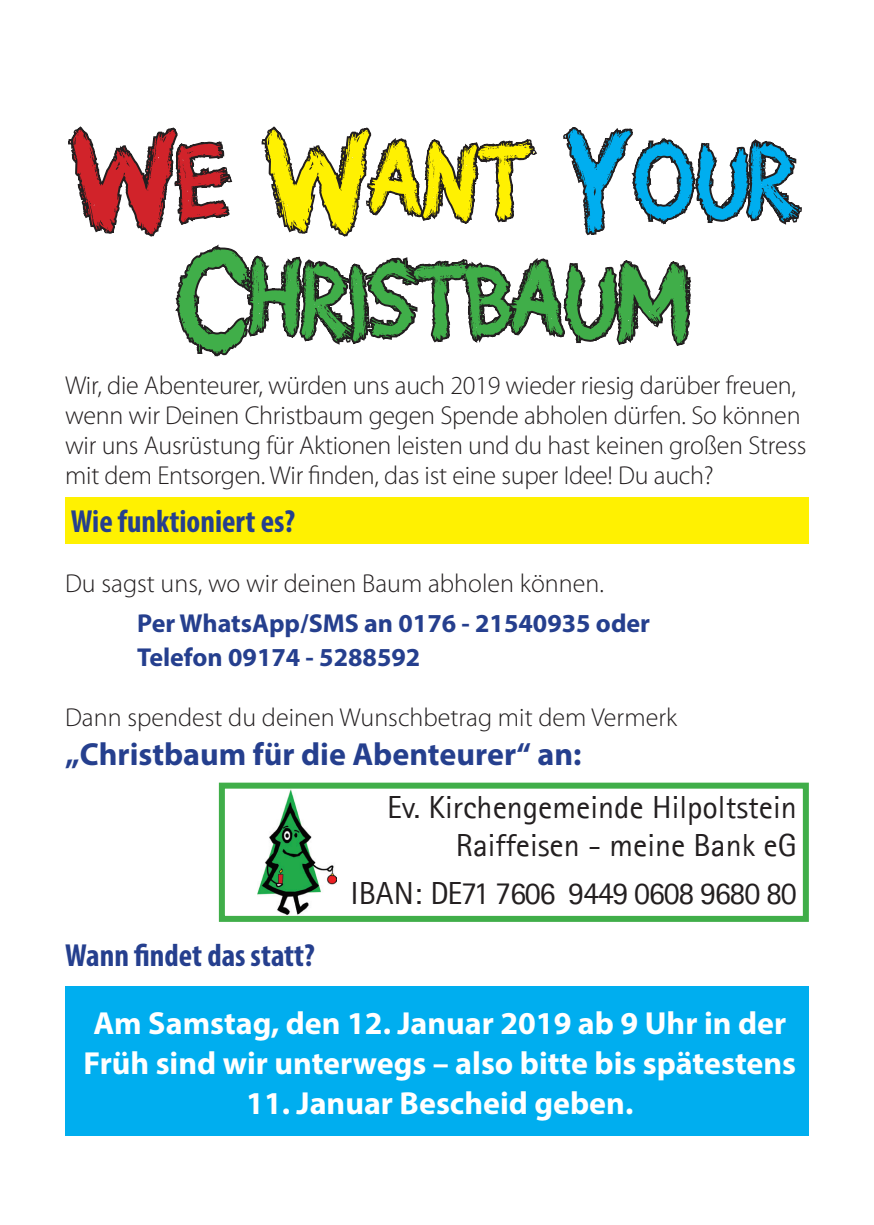
<style>
.page{position:relative;width:874px;height:1225px;background:#fff}
.page>*{position:absolute;margin:0;border:0;box-sizing:border-box;transform-origin:0 0}
.t1{font:144px/120px "Writing Without Ink";color:#40ae49;text-align:center}
.t2{font:700 32px/40px "Myriad Pro";color:#fff;text-align:center}
.t3{font:32px/38.4px "Agfa Rotis Sans Serif";color:#231f20;text-align:right}
.t4{font:700 condensed 32px "Myriad Pro";color:#253f8e}
.t5{font:700 32px "Myriad Pro";color:#253f8e}
.t6{font:32px "Agfa Rotis Sans Serif";letter-spacing:-.04em;color:#231f20}
.t7{font:300 26px/30px "Myriad Pro";letter-spacing:-.01em;color:#231f20}
.t8{font:700 26px/34px "Myriad Pro";color:#253f8e}
.s1{color:#d1232a}
.s2{color:#fff101}
.s3{color:#00aeef}
</style>
<div class="page">
<div style="left:65px;top:497px;width:743px;height:47px;background:#fff101"></div>
<div style="left:65px;top:986px;width:743px;height:150px;background:#00aeef"></div>
<div style="left:219px;top:782px;width:589px;height:140px;border:6px solid #40ae49"></div>
<img style="left:258px;top:789px;width:78px;height:126px">
<svg style="left:68px;top:126px;width:734px;height:231px"></svg>
<h1 class="t1" style="left:76px;top:133px;width:723px"><span class="s1">We</span> <span class="s2">Want</span> <span class="s3">Your<br></span>Christbaum</h1>
<p class="t7" style="left:65px;top:370px;width:742px">Wir, die Abenteurer, würden uns auch 2019 wieder riesig darüber freuen, wenn wir Deinen Christbaum gegen Spende abholen dürfen. So können wir uns Ausrüstung für Aktionen leisten und du hast keinen großen Stress mit dem Entsorgen. Wir nden, das ist eine super Idee! Du auch?</p>
<p class="t4" style="left:71px;top:502px;width:226px">Wie funktioniert es?</p>
<p class="t7" style="left:65px;top:568px;width:540px">Du sagst uns, wo wir deinen Baum abholen können.</p>
<p class="t8" style="left:137px;top:606px;width:514px">Per WhatsApp/SMS an 0176 - 21540935 oder<br>Telefon 09174 - 5288592</p>
<p class="t7" style="left:65px;top:702px;width:613px">Dann spendest du deinen Wunschbetrag mit dem Vermerk</p>
<p class="t5" style="left:65px;top:733px;width:517px">„Christbaum für die Abenteurer“ an:</p>
<p class="t3" style="left:387px;top:787px;width:411px">Ev. Kirchengemeinde Hilpoltstein<br>Raiffeisen - meine Bank eG</p>
<p class="t6" style="left:350px;top:874px;width:447px">IBAN: DE71 7606 9449 0608 9680 80</p>
<p class="t4" style="left:65px;top:935px;width:251px">Wann ndet das statt?</p>
<p class="t2" style="left:83px;top:1002px;width:713px">Am Samstag, den 12. Januar 2019 ab 9 Uhr in der<br>Früh sind wir unterwegs – also bitte bis spätestens</p>
<p class="t2" style="left:246px;top:1082px;width:388px">11. Januar Bescheid geben.</p>
</div>
